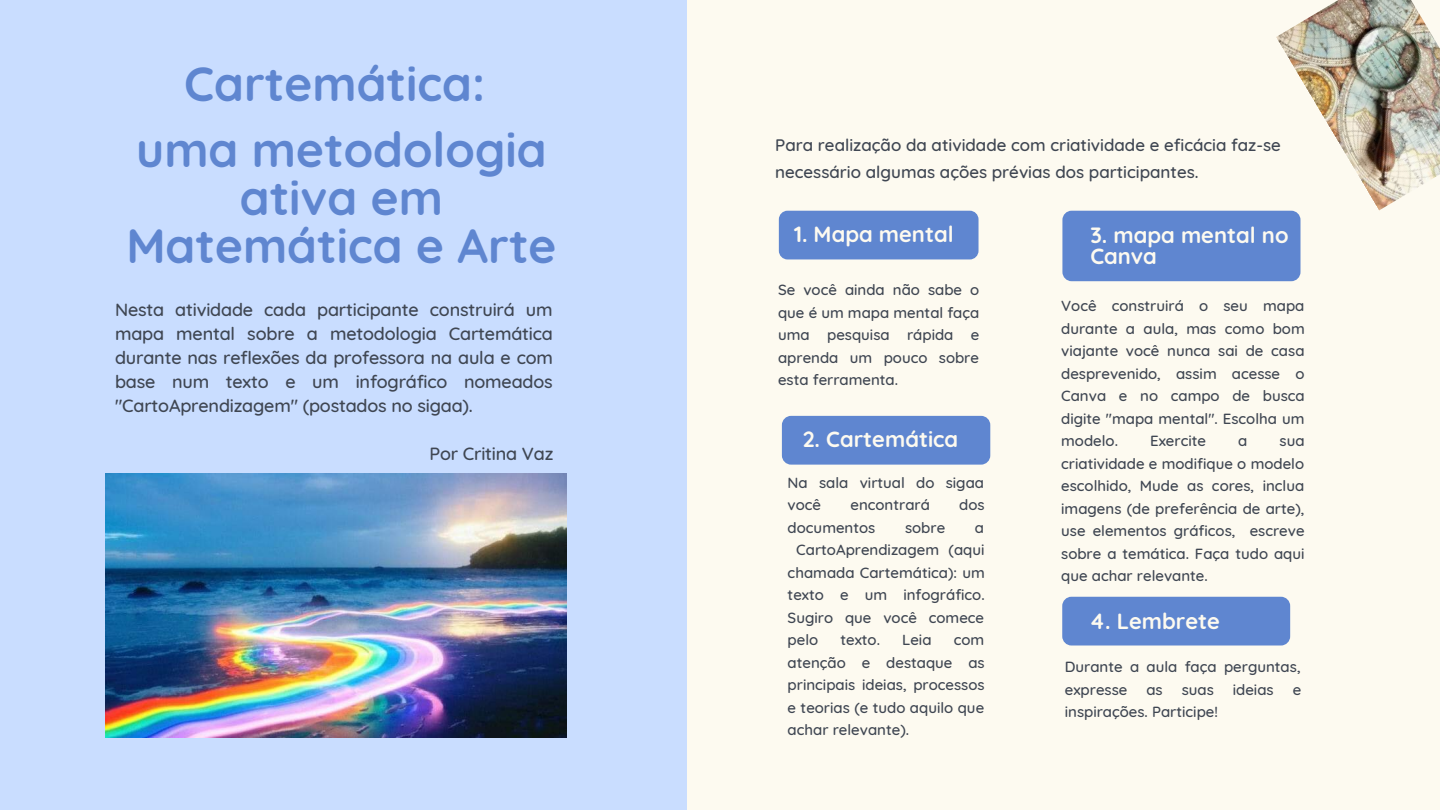
<style>
.page{position:relative;width:1440px;height:810px;background:#fdfaf0}
.page>*{position:absolute;margin:0;border:0;box-sizing:border-box;transform-origin:0 0}
.t1{font:700 48px/66px "Quicksand";color:#5f86d0;text-align:center}
.t2{font:700 22px/21.8px "Quicksand";color:#fdfaf0}
.t3{font:500 18px/24px "Quicksand";letter-spacing:-.01em;color:#3f4652;text-align:justify}
.t4{font:500 17px/27px "Quicksand";color:#3f4652}
.t5{font:500 15px/22.5px "Quicksand";color:#3f4652;text-align:justify}
</style>
<div class="page">
<div style="left:0;top:0;width:687px;height:810px;background:#c9ddff"></div>
<div style="left:779px;top:211px;width:200px;height:48px;background:#5f86d0;border-radius:9px"></div>
<div style="left:782px;top:416px;width:208px;height:49px;background:#5f86d0;border-radius:9px"></div>
<div style="left:1062px;top:211px;width:239px;height:70px;background:#5f86d0;border-radius:9px"></div>
<div style="left:1062px;top:597px;width:228px;height:49px;background:#5f86d0;border-radius:9px"></div>
<img style="left:105px;top:474px;width:462px;height:264px">
<img style="left:1276px;top:0;width:164px;height:210px">
<h1 class="t1" style="left:136px;top:50px;width:412px">Cartemática: uma metodologia</h1>
<h1 class="t1" style="left:126px;top:173px;width:432px;line-height:48px">ativa em<br>Matemática e Arte</h1>
<p class="t3" style="left:115px;top:297px;width:439px">Nesta atividade cada participante construirá um mapa mental sobre a metodologia Cartemática durante nas reflexões da professora na aula e com base num texto e um infográfico nomeados "CartoAprendizagem" (postados no sigaa).</p>
<p class="t3" style="left:429px;top:441px;width:126px">Por Critina Vaz</p>
<p class="t4" style="left:775px;top:131px;width:507px">Para realização da atividade com criatividade e eficácia faz-se necessário algumas ações prévias dos participantes.</p>
<h2 class="t2" style="left:794px;top:223px;width:161px">1. Mapa mental</h2>
<p class="t5" style="left:778px;top:278px;width:203px">Se você ainda não sabe o que é um mapa mental faça uma pesquisa rápida e aprenda um pouco sobre esta ferramenta.</p>
<h2 class="t2" style="left:803px;top:428px;width:157px">2. Cartemática</h2>
<p class="t5" style="left:788px;top:471px;width:198px">Na sala virtual do sigaa você</p>
<p class="t5" style="left:850px;top:493px;width:81px">encontrará</p>
<p class="t5" style="left:959px;top:493px;width:27px">dos</p>
<p class="t5" style="left:788px;top:516px;width:89px">documentos</p>
<p class="t5" style="left:905px;top:516px;width:42px">sobre</p>
<p class="t5" style="left:975px;top:516px;width:11px">a</p>
<p class="t5" style="left:796px;top:538px;width:190px">CartoAprendizagem (aqui</p>
<p class="t5" style="left:788px;top:561px;width:199px">chamada Cartemática): um</p>
<p class="t5" style="left:788px;top:583px;width:199px">texto e um infográfico.</p>
<p class="t5" style="left:788px;top:606px;width:198px">Sugiro que você comece</p>
<p class="t5" style="left:788px;top:628px;width:32px">pelo</p>
<p class="t5" style="left:840px;top:628px;width:41px">texto.</p>
<p class="t5" style="left:902px;top:628px;width:31px">Leia</p>
<p class="t5" style="left:788px;top:628px;width:199px;text-indent:166px">com atenção e destaque as principais ideias, processos e teorias (e tudo aquilo que achar relevante).</p>
<h2 class="t2" style="left:1090px;top:224px;width:200px">3. mapa mental no<br>Canva</h2>
<p class="t5" style="left:1061px;top:295px;width:245px">Você construirá o seu mapa durante a aula, mas como bom viajante você nunca sai de casa desprevenido, assim acesse o Canva e no campo de busca digite "mapa mental". Escolha um modelo.</p>
<p class="t5" style="left:1150px;top:430px;width:57px">Exercite</p>
<p class="t5" style="left:1238px;top:430px;width:11px">a</p>
<p class="t5" style="left:1061px;top:430px;width:245px;text-indent:218px">sua criatividade e modifique o modelo escolhido, Mude as cores, inclua imagens (de preferência de arte), use elementos gráficos, escreve sobre a temática. Faça tudo aqui que achar relevante.</p>
<h2 class="t2" style="left:1090px;top:610px;width:132px">4. Lembrete</h2>
<p class="t5" style="left:1065px;top:655px;width:237px">Durante a aula faça perguntas, expresse</p>
<p class="t5" style="left:1146px;top:678px;width:18px">as</p>
<p class="t5" style="left:1182px;top:678px;width:34px">suas</p>
<p class="t5" style="left:1233px;top:678px;width:42px">ideias</p>
<p class="t5" style="left:1293px;top:678px;width:10px">e</p>
<p class="t5" style="left:1065px;top:700px;width:155px">inspirações. Participe!</p>
</div>
